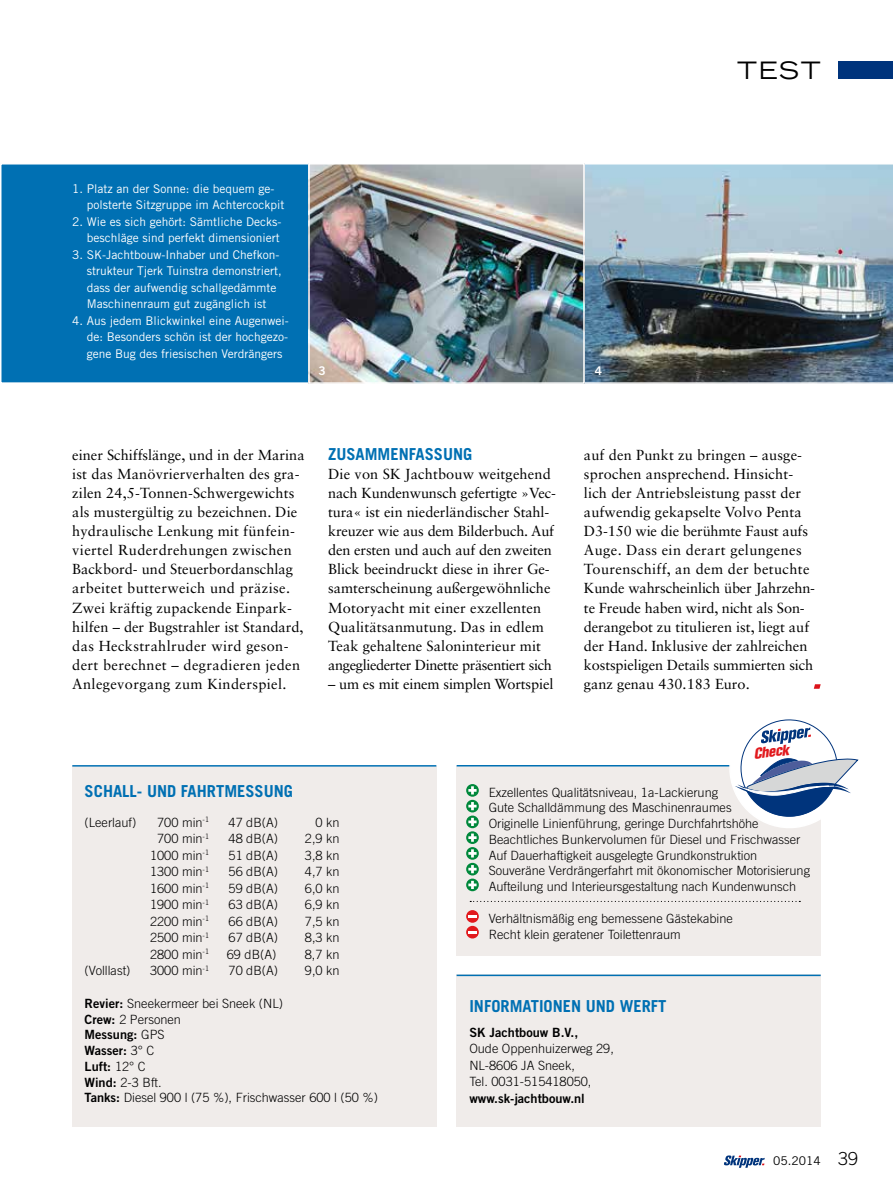
<style>
.page{position:relative;width:893px;height:1191px;background:#fff}
.page>*{position:absolute;margin:0;border:0;box-sizing:border-box;transform-origin:0 0}
.t1{font:expanded 24px "Trade Gothic LH";color:#000}
.t2{font:700 16.5px "Trade Gothic";color:#0070b3}
.t3{font:italic 800 condensed 15.15px "Akzidenz Grotesk BE";color:#e1191d}
.t4{font:14.55px/19px "Sabon LT Std";letter-spacing:.005em;color:#000}
.t5{font:300 12.75px/15.8px "Trade Gothic LT Std";color:#000}
.t6{font:12.75px/15.8px "Trade Gothic Bold Two";color:#000}
.t7{font:12px/16.5px "Trade Gothic LT Std";color:#fff}
.t8{font:12px "Trade Gothic LT Std";color:#000}
.t9{font:12px "Trade Gothic Bold Two";color:#fff}
.s1{font-family:"Trade Gothic Bold Two";font-weight:400}
.s2{font-family:"Trade Gothic LT Std";font-weight:300}
.s3{font-weight:300;font-size:18px}
</style>
<div class="page">
<svg style="left:724px;top:1155px;width:41px;height:12px"></svg>
<div style="left:1px;top:164px;width:327px;height:219px;background:#0070b3"></div>
<div style="left:0;top:163px;width:328px;height:221px;border:2px solid #fff"></div>
<div style="left:838px;top:62px;width:55px;height:17px;background:#00347c"></div>
<svg style="left:814px;top:684px;width:7px;height:5px"></svg>
<img style="left:585px;top:164px;width:308px;height:220px">
<img style="left:311px;top:166px;width:271px;height:215px">
<div style="left:308px;top:163px;width:277px;height:221px;border:2px solid #fff"></div>
<div style="left:457px;top:766px;width:364px;height:189px;background:#f0ecea"></div>
<div style="left:457px;top:974px;width:364px;height:153px;background:#f0ecea"></div>
<svg style="left:466px;top:784px;width:13px;height:12px"></svg>
<svg style="left:468px;top:786px;width:9px;height:8px"></svg>
<svg style="left:466px;top:800px;width:13px;height:12px"></svg>
<svg style="left:468px;top:802px;width:9px;height:8px"></svg>
<svg style="left:466px;top:815px;width:13px;height:13px"></svg>
<svg style="left:468px;top:818px;width:9px;height:8px"></svg>
<svg style="left:466px;top:831px;width:13px;height:13px"></svg>
<svg style="left:468px;top:833px;width:9px;height:8px"></svg>
<svg style="left:466px;top:847px;width:13px;height:12px"></svg>
<svg style="left:468px;top:849px;width:9px;height:8px"></svg>
<svg style="left:466px;top:863px;width:13px;height:12px"></svg>
<svg style="left:468px;top:865px;width:9px;height:8px"></svg>
<svg style="left:466px;top:878px;width:13px;height:13px"></svg>
<svg style="left:468px;top:881px;width:9px;height:8px"></svg>
<svg style="left:466px;top:910px;width:13px;height:12px"></svg>
<svg style="left:468px;top:915px;width:9px;height:2px"></svg>
<svg style="left:466px;top:926px;width:13px;height:12px"></svg>
<svg style="left:468px;top:930px;width:9px;height:3px"></svg>
<svg style="left:470px;top:901px;width:330px;height:1px"></svg>
<hr style="left:457px;top:765px;width:364px;height:1px;background:#0070b3">
<hr style="left:457px;top:974px;width:364px;height:2px;background:#0070b3">
<svg style="left:727px;top:719px;width:131px;height:109px"></svg>
<div style="left:72px;top:766px;width:364px;height:361px;background:#f0ecea"></div>
<hr style="left:72px;top:765px;width:364px;height:1px;background:#0070b3">
<p class="t7" style="left:87px;top:180px;width:199px;text-indent:-15px">1. Platz an der Sonne: die bequem ge&shy;polsterte Sitzgruppe im Achtercockpit</p>
<p class="t7" style="left:72px;top:213px;width:211px;text-align:right">2. Wie es sich gehört: Sämtliche Decks&shy;beschläge sind perfekt dimensioniert</p>
<p class="t7" style="left:87px;top:246px;width:196px;text-indent:-15px">3. SK-Jachtbouw-Inhaber und Chefkon&shy;strukteur Tjerk Tuinstra demonstriert, dass der aufwendig schallgedämmte Maschinenraum gut zugänglich ist</p>
<p class="t7" style="left:87px;top:312px;width:204px;text-align:justify;text-indent:-15px">4. Aus jedem Blickwinkel eine Augenwei&shy;de: Besonders schön ist der hochgezo&shy;gene Bug des friesischen Verdrängers</p>
<p class="t9" style="left:318px;top:363px;width:9px">3</p>
<p class="t9" style="left:595px;top:363px;width:9px">4</p>
<h1 class="t1" style="left:737px;top:55px;width:85px">TEST</h1>
<p class="t4" style="left:72px;top:445px;width:234px">einer Schiffslänge, und in der Marina ist das Manövrierverhalten des gra&shy;zilen 24,5-Tonnen-Schwergewichts als mustergültig zu bezeichnen. Die hydraulische Lenkung mit fünfein&shy;viertel Ruderdrehungen zwischen Backbord- und Steuerbordanschlag arbeitet butterweich und präzise.<br>Zwei kräftig zupackende Einpark&shy;hilfen – der Bugstrahler ist Standard, das Heckstrahlruder wird geson&shy;dert berechnet – degradieren jeden Anlegevorgang zum Kinderspiel.</p>
<p class="t2" style="left:328px;top:444px;width:146px">ZUSAMMENFASSUNG</p>
<p class="t4" style="left:328px;top:464px;width:229px">Die von SK Jachtbouw weitgehend nach Kundenwunsch gefertigte »Vec&shy;tura« ist ein niederländischer Stahl&shy;kreuzer wie aus dem Bilderbuch. Auf den ersten und auch auf den zweiten Blick beeindruckt diese in ihrer Ge&shy;samterscheinung außergewöhnliche Motoryacht mit einer exzellenten Qualitätsanmutung. Das in edlem Teak gehaltene Saloninterieur mit angegliederter Dinette präsentiert sich</p>
<p class="t4" style="left:328px;top:674px;width:227px">– um es mit einem simplen Wortspiel</p>
<p class="t4" style="left:584px;top:445px;width:233px">auf den Punkt zu bringen – ausge&shy;sprochen ansprechend. Hinsicht&shy;lich der Antriebsleistung passt der aufwendig gekapselte Volvo Penta D3-150 wie die berühmte Faust aufs Auge. Dass ein derart gelungenes Tourenschiff, an dem der betuchte Kunde wahrscheinlich über Jahrzehn&shy;te Freude haben wird, nicht als Son&shy;derangebot zu titulieren ist, liegt auf der Hand. Inklusive der zahlreichen kostspieligen Details summierten sich ganz genau 430.183 Euro.</p>
<p class="t3" style="left:752px;top:745px;width:37px;rotate:-8deg">Check</p>
<p class="t2" style="left:85px;top:780px;width:210px">SCHALL- UND FAHRTMESSUNG</p>
<p class="t5" style="left:85px;top:814px;width:53px">(Leerlauf)</p>
<p class="t5" style="left:157px;top:814px;width:53px">700 min<sup>-1</sup></p>
<p class="t5" style="left:229px;top:814px;width:51px">47 dB(A)</p>
<p class="t5" style="left:316px;top:814px;width:26px">0 kn</p>
<p class="t5" style="left:157px;top:830px;width:53px">700 min<sup>-1</sup></p>
<p class="t5" style="left:229px;top:830px;width:51px">48 dB(A)</p>
<p class="t5" style="left:305px;top:830px;width:36px">2,9 kn</p>
<p class="t5" style="left:150px;top:847px;width:61px">1000 min<sup>-1</sup></p>
<p class="t5" style="left:229px;top:847px;width:51px">51 dB(A)</p>
<p class="t5" style="left:305px;top:847px;width:36px">3,8 kn</p>
<p class="t5" style="left:150px;top:863px;width:61px">1300 min<sup>-1</sup></p>
<p class="t5" style="left:229px;top:863px;width:51px">56 dB(A)</p>
<p class="t5" style="left:305px;top:863px;width:36px">4,7 kn</p>
<p class="t5" style="left:150px;top:880px;width:61px">1600 min<sup>-1</sup></p>
<p class="t5" style="left:229px;top:880px;width:51px">59 dB(A)</p>
<p class="t5" style="left:305px;top:880px;width:36px">6,0 kn</p>
<p class="t5" style="left:150px;top:896px;width:61px">1900 min<sup>-1</sup></p>
<p class="t5" style="left:229px;top:896px;width:51px">63 dB(A)</p>
<p class="t5" style="left:305px;top:896px;width:36px">6,9 kn</p>
<p class="t5" style="left:150px;top:913px;width:61px">2200 min<sup>-1</sup></p>
<p class="t5" style="left:229px;top:913px;width:51px">66 dB(A)</p>
<p class="t5" style="left:305px;top:913px;width:36px">7,5 kn</p>
<p class="t5" style="left:150px;top:929px;width:61px">2500 min<sup>-1</sup></p>
<p class="t5" style="left:229px;top:929px;width:51px">67 dB(A)</p>
<p class="t5" style="left:305px;top:929px;width:36px">8,3 kn</p>
<p class="t5" style="left:150px;top:946px;width:61px">2800 min<sup>-1</sup></p>
<p class="t5" style="left:227px;top:946px;width:51px">69 dB(A)</p>
<p class="t5" style="left:305px;top:946px;width:36px">8,7 kn</p>
<p class="t5" style="left:85px;top:962px;width:47px">(Volllast)</p>
<p class="t5" style="left:150px;top:962px;width:61px">3000 min<sup>-1</sup></p>
<p class="t5" style="left:229px;top:962px;width:51px">70 dB(A)</p>
<p class="t5" style="left:305px;top:962px;width:36px">9,0 kn</p>
<p class="t5" style="left:85px;top:995px;width:200px"><span class="s1">Revier:</span> Sneekermeer bei Sneek (NL)<br><span class="s1">Crew:</span> 2 Personen</p>
<p class="t6" style="left:85px;top:1026px;width:82px">Messung: <span class="s2">GPS<br></span>Wasser: <span class="s2">3° C<br></span>Luft: <span class="s2">12° C</span></p>
<p class="t5" style="left:85px;top:1074px;width:295px"><span class="s1">Wind:</span> 2-3 Bft.<br><span class="s1">Tanks:</span> Diesel 900 l (75 %), Frischwasser 600 l (50 %)</p>
<p class="t5" style="left:489px;top:784px;width:323px">Exzellentes Qualitätsniveau, 1a-Lackierung<br>Gute Schalldämmung des Maschinenraumes<br>Originelle Linienführung, geringe Durchfahrtshöhe Beachtliches Bunkervolumen für Diesel und Frischwasser Auf Dauerhaftigkeit ausgelegte Grundkonstruktion Souveräne Verdrängerfahrt mit ökonomischer Motorisierung Aufteilung und Interieursgestaltung nach Kundenwunsch</p>
<p class="t5" style="left:489px;top:910px;width:246px">Verhältnismäßig eng bemessene Gästekabine<br>Recht klein geratener Toilettenraum</p>
<p class="t2" style="left:469px;top:995px;width:199px">INFORMATIONEN UND WERFT</p>
<p class="t6" style="left:469px;top:1024px;width:110px">SK Jachtbouw B.V.,</p>
<p class="t5" style="left:469px;top:1040px;width:146px;line-height:16.5px">Oude Oppenhuizerweg 29,<br>NL-8606 JA Sneek,<br>Tel. 0031-515418050,</p>
<p class="t6" style="left:469px;top:1090px;width:117px">www.sk-jachtbouw.nl</p>
<p class="t8" style="left:773px;top:1153px;width:87px">05.2014 <span class="s3">39</span></p>
</div>
